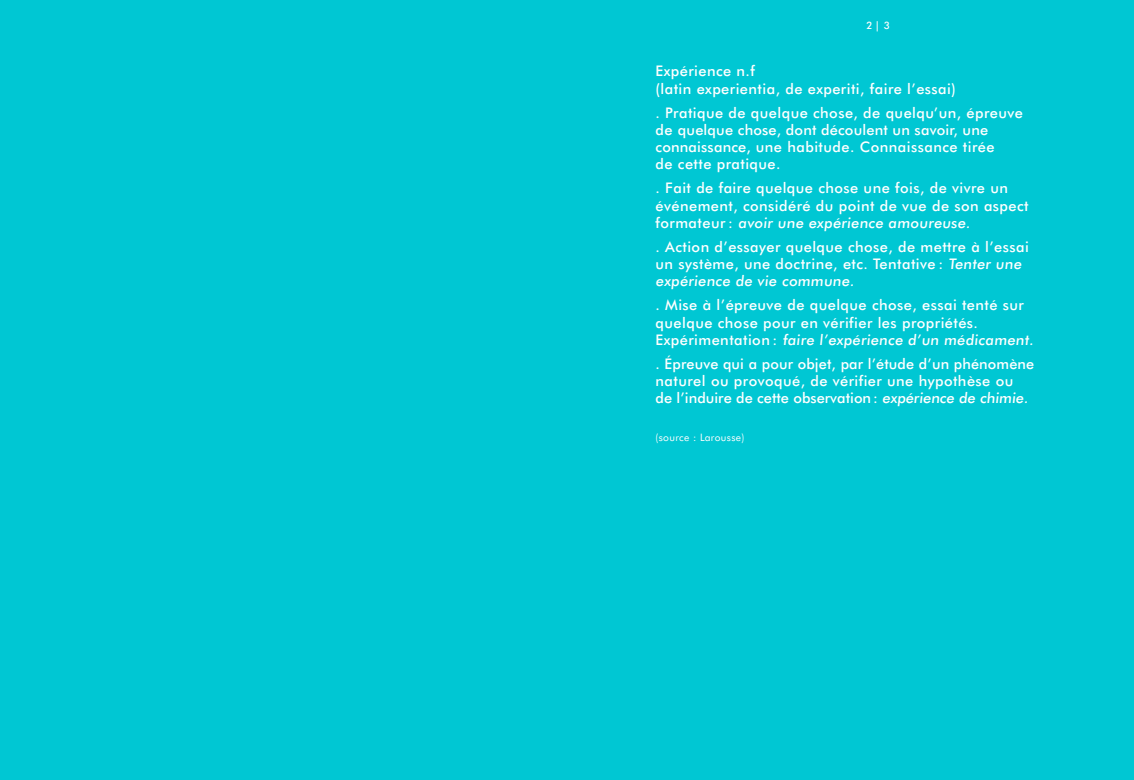
<style>
.page{position:relative;width:1134px;height:780px;background:#00c7d3}
.page>*{position:absolute;margin:0;border:0;box-sizing:border-box;transform-origin:0 0}
.t1{font:500 14.62px/17.1px "Futura BT";letter-spacing:.03em;color:#fff}
.t2{font:500 14.62px/17.1px "Futura BT";letter-spacing:.01em;color:#fff}
.t3{font:10.25px "Futura BT";letter-spacing:.03em;color:#fff}
.t4{font:500 10.25px "Futura BT";color:#fff}
</style>
<div class="page">
<p class="t4" style="left:866px;top:19px;width:25px">2| 3</p>
<p class="t1" style="left:656px;top:63px;width:302px">Expérience n.f<br>(latin experientia, de experiti, faire l’essai)</p>
<p class="t1" style="left:656px;top:104px;width:369px">. Pratique de quelque chose, de quelqu’un, épreuve de quelque chose, dont découlent un savoir, une connaissance, une habitude. Connaissance tirée<br>de cette pratique.</p>
<p class="t1" style="left:656px;top:179px;width:375px">. Fait de faire quelque chose une fois, de vivre un événement, considéré du point de vue de son aspect formateur : avoir une expérience amoureuse.</p>
<p class="t1" style="left:656px;top:238px;width:375px">. Action d’essayer quelque chose, de mettre à l’essai un système, une doctrine, etc. Tentative : Tenter une expérience de vie commune.</p>
<p class="t1" style="left:656px;top:296px;width:381px">. Mise à l’épreuve de quelque chose, essai tenté sur quelque chose pour en vérifier les propriétés.<br>Expérimentation : faire l’expérience d’un médicament.</p>
<p class="t2" style="left:656px;top:355px;width:380px">. Épreuve qui a pour objet, par l’étude d’un phénomène naturel ou provoqué, de vérifier une hypothèse ou<br>de l’induire de cette observation: expérience de chimie.</p>
<p class="t3" style="left:656px;top:431px;width:90px">(source : Larousse)</p>
</div>
